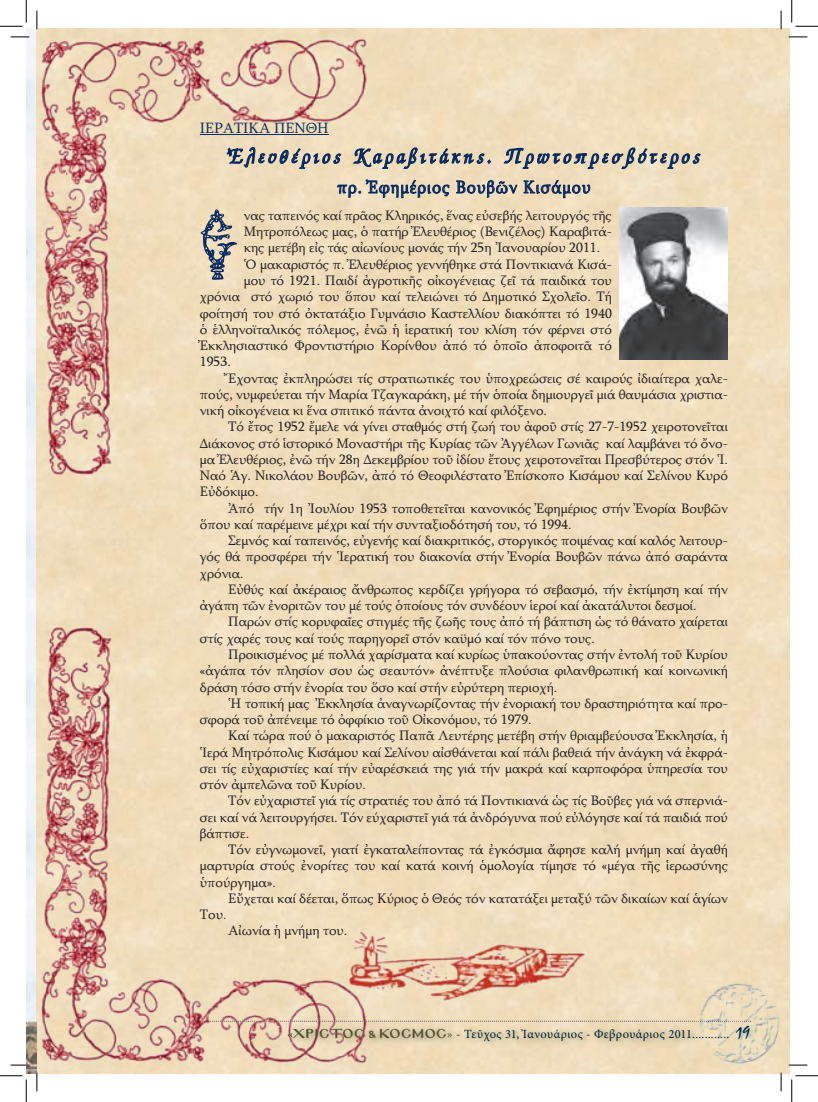
<style>
.page{position:relative;width:818px;height:1102px;background:#fff}
.page>*{position:absolute;margin:0;border:0;box-sizing:border-box;transform-origin:0 0}
.t1{font:90px "PF Konstantinople Initials";color:#0b2b60}
.t2{font:22px "SK Beauty Pol Uni W Italic";letter-spacing:.17em;color:#0b2b60;scale:.91 1}
.t3{font:17.88px "SK Samson Pol Uni W";letter-spacing:.07em;color:#0b2b60;scale:.91 1}
.t4{font:15px "SK Samson Pol Uni W";color:#0b2b60}
.t5{font:13.75px/16.2px "SK Samson Pol Uni W";color:#231f20;text-align:justify}
.t6{font:12.5px "Minion Pro";letter-spacing:.03em;color:#002035}
.s1{font-family:"Mg Byzantine UC Pol Normal";font-size:11.25px;color:#575034}
.s2{color:#575034}
.s3{color:#231f20}
.s4{font-family:"Mistral";font-size:17.5px}
</style>
<div class="page">
<img style="left:26px;top:28px;width:764px;height:1045px">
<svg style="left:378px;top:147px;width:114px;height:23px;background:#bab3a6"></svg>
<svg style="left:502px;top:147px;width:199px;height:23px;background:#bab3a6"></svg>
<svg style="left:378px;top:178px;width:72px;height:30px;background:#c8beac"></svg>
<svg style="left:456px;top:180px;width:61px;height:18px"></svg>
<svg style="left:523px;top:180px;width:67px;height:28px;background:#c6bcaa"></svg>
<img style="left:37px;top:37px;width:341px;height:437px">
<img style="left:378px;top:924px;width:212px;height:87px">
<img style="left:37px;top:627px;width:341px;height:437px">
<img style="left:619px;top:207px;width:109px;height:152px">
<svg style="left:11px;top:36px;width:18px;height:2px"></svg>
<svg style="left:788px;top:36px;width:19px;height:2px"></svg>
<svg style="left:11px;top:1064px;width:18px;height:1px"></svg>
<svg style="left:788px;top:1064px;width:19px;height:1px"></svg>
<svg style="left:36px;top:11px;width:2px;height:18px"></svg>
<svg style="left:36px;top:1072px;width:2px;height:19px"></svg>
<svg style="left:780px;top:11px;width:2px;height:18px"></svg>
<svg style="left:780px;top:1072px;width:2px;height:19px"></svg>
<svg style="left:0;top:0;width:27px;height:27px"></svg>
<svg style="left:0;top:1075px;width:27px;height:26px"></svg>
<svg style="left:791px;top:0;width:27px;height:27px"></svg>
<svg style="left:791px;top:1075px;width:27px;height:26px"></svg>
<p class="t4" style="left:200px;top:119px;width:130px">ΙΕΡΑΤΙΚΑ ΠΕΝΘΗ</p>
<p class="t2" style="left:227px;top:142px;width:521px">Ἐλευθέριος Καραβιτάκης. Πρωτοπρεσβύτερος</p>
<p class="t3" style="left:337px;top:176px;width:280px">πρ. Ἐφημέριος Βουβῶν Κισάμου</p>
<p class="t1" style="left:199px;top:204px;width:42px">Ε</p>
<p class="t5" style="left:244px;top:207px;width:370px">νας ταπεινός καί πρᾶος Κληρικός, ἕνας εὐσεβής λειτουργός τῆς Μητροπόλεως μας, ὁ πατήρ Ἐλευθέριος (Βενιζέλος) Καραβιτά&shy;κης μετέβη εἰς τάς αἰωνίους μονάς τήν 25η Ἰανουαρίου 2011.</p>
<p class="t5" style="left:244px;top:256px;width:370px">Ὁ μακαριστός π. Ἐλευθέριος γεννήθηκε στά Ποντικιανά Κισά-</p>
<p class="t5" style="left:244px;top:272px;width:370px">μου τό 1921. Παιδί ἀγροτικῆς οἰκογένειας ζεῖ τά παιδικά του</p>
<p class="t5" style="left:200px;top:289px;width:413px">χρόνια στό χωριό του ὅπου καί τελειώνει τό Δημοτικό Σχολεῖο. Τή</p>
<p class="t5" style="left:200px;top:305px;width:413px">φοίτησή του στό ὀκτατάξιο Γυμνάσιο Καστελλίου διακόπτει τό 1940</p>
<p class="t5" style="left:200px;top:321px;width:413px">ὁ ἑλληνοϊταλικός πόλεμος, ἐνῶ ἡ ἱερατική του κλίση τόν φέρνει στό</p>
<p class="t5" style="left:200px;top:337px;width:413px">Ἐκκλησιαστικό Φροντιστήριο Κορίνθου ἀπό τό ὁποῖο ἀποφοιτᾶ τό</p>
<p class="t5" style="left:200px;top:354px;width:32px">1953.</p>
<p class="t5" style="left:200px;top:370px;width:529px;text-indent:28px">Ἔχοντας ἐκπληρώσει τίς στρατιωτικές του ὑποχρεώσεις σέ καιρούς ἰδιαίτερα χαλε&shy;πούς, νυμφεύεται τήν Μαρία Τζαγκαράκη, μέ τήν ὁποία δημιουργεῖ μιά θαυμάσια χριστια&shy;νική οἰκογένεια κι ἕνα σπιτικό πάντα ἀνοιχτό καί φιλόξενο.</p>
<p class="t5" style="left:200px;top:419px;width:529px;text-indent:28px">Τό ἔτος 1952 ἔμελε νά γίνει σταθμός στή ζωή του ἀφοῦ στίς 27-7-1952 χειροτονεῖται Διάκονος στό ἱστορικό Μοναστήρι τῆς Κυρίας τῶν Ἀγγέλων Γωνιᾶς καί λαμβάνει τό ὄνο&shy;μα Ἐλευθέριος, ἐνῶ τήν 28η Δεκεμβρίου τοῦ ἰδίου ἔτους χειροτονεῖται Πρεσβύτερος στόν Ἱ.<br>Ναό Ἁγ. Νικολάου Βουβῶν, ἀπό τό Θεοφιλέστατο Ἐπίσκοπο Κισάμου καί Σελίνου Κυρό Εὐδόκιμο.</p>
<p class="t5" style="left:200px;top:500px;width:529px;text-indent:28px">Ἀπό τήν 1η Ἰουλίου 1953 τοποθετεῖται κανονικός Ἐφημέριος στήν Ἐνορία Βουβῶν ὅπου καί παρέμεινε μέχρι καί τήν συνταξιοδότησή του, τό 1994.</p>
<p class="t5" style="left:200px;top:532px;width:529px;text-indent:28px">Σεμνός καί ταπεινός, εὐγενής καί διακριτικός, στοργικός ποιμένας καί καλός λειτουρ&shy;γός θά προσφέρει τήν Ἱερατική του διακονία στήν Ἐνορία Βουβῶν πάνω ἀπό σαράντα χρόνια.</p>
<p class="t5" style="left:200px;top:581px;width:529px;text-indent:28px">Εὐθύς καί ἀκέραιος ἄνθρωπος κερδίζει γρήγορα τό σεβασμό, τήν ἐκτίμηση καί τήν ἀγάπη τῶν ἐνοριτῶν του μέ τούς ὁποίους τόν συνδέουν ἱεροί καί ἀκατάλυτοι δεσμοί.</p>
<p class="t5" style="left:200px;top:614px;width:529px;text-indent:28px">Παρών στίς κορυφαῖες στιγμές τῆς ζωῆς τους ἀπό τή βάπτιση ὡς τό θάνατο χαίρεται στίς χαρές τους καί τούς παρηγορεῖ στόν καϋμό καί τόν πόνο τους.</p>
<p class="t5" style="left:200px;top:646px;width:529px;text-indent:28px">Προικισμένος μέ πολλά χαρίσματα καί κυρίως ὑπακούοντας στήν ἐντολή τοῦ Κυρίου «ἀγάπα τόν πλησίον σου ὡς σεαυτόν» ἀνέπτυξε πλούσια φιλανθρωπική καί κοινωνική δράση τόσο στήν ἐνορία του ὅσο καί στήν εὐρύτερη περιοχή.</p>
<p class="t5" style="left:200px;top:695px;width:529px;text-indent:28px">Ἡ τοπική μας Ἐκκλησία ἀναγνωρίζοντας τήν ἐνοριακή του δραστηριότητα καί προ&shy;σφορά τοῦ ἀπένειμε τό ὀφφίκιο τοῦ Οἰκονόμου, τό 1979.</p>
<p class="t5" style="left:200px;top:727px;width:529px;text-indent:28px">Καί τώρα πού ὁ μακαριστός Παπᾶ Λευτέρης μετέβη στήν θριαμβεύουσα Ἐκκλησία, ἡ Ἱερά Μητρόπολις Κισάμου καί Σελίνου αἰσθάνεται καί πάλι βαθειά τήν ἀνάγκη νά ἐκφρά&shy;σει τίς εὐχαριστίες καί τήν εὐαρέσκειά της γιά τήν μακρά καί καρποφόρα ὑπηρεσία του στόν ἀμπελῶνα τοῦ Κυρίου.</p>
<p class="t5" style="left:200px;top:792px;width:529px;text-indent:28px">Τόν εὐχαριστεῖ γιά τίς στρατιές του ἀπό τά Ποντικιανά ὡς τίς Βοῦβες γιά νά σπερνιά&shy;σει καί νά λειτουργήσει. Τόν εύχαριστεῖ γιά τά ἀνδρόγυνα πού εὐλόγησε καί τά παιδιά πού βάπτισε.</p>
<p class="t5" style="left:200px;top:841px;width:529px;text-indent:28px">Τόν εὐγνωμονεῖ, γιατί ἐγκαταλείποντας τά ἐγκόσμια ἄφησε καλή μνήμη καί ἀγαθή μαρτυρία στούς ἐνορίτες του καί κατά κοινή ὁμολογία τίμησε τό «μέγα τῆς ἱερωσύνης ὑπούργημα».</p>
<p class="t5" style="left:228px;top:890px;width:501px">Εὔχεται καί δέεται, ὅπως Κύριος ὁ Θεός τόν κατατάξει μεταξύ τῶν δικαίων καί ἁγίων</p>
<p class="t5" style="left:200px;top:906px;width:28px">Του.</p>
<p class="t5" style="left:228px;top:922px;width:121px">Αἰωνία ἡ μνήμη του.</p>
<p class="t6" style="left:287px;top:1025px;width:464px">«<span class="s1">ΧΡΙΣΤΟΣ &amp; ΚΟΣΜΟΣ</span><span class="s2">»</span> <span class="s3">-</span> Τεῦχος 31, Ἰανουάριος - Φεβρουάριος 2011............ <span class="s4">19</span></p>
</div>
